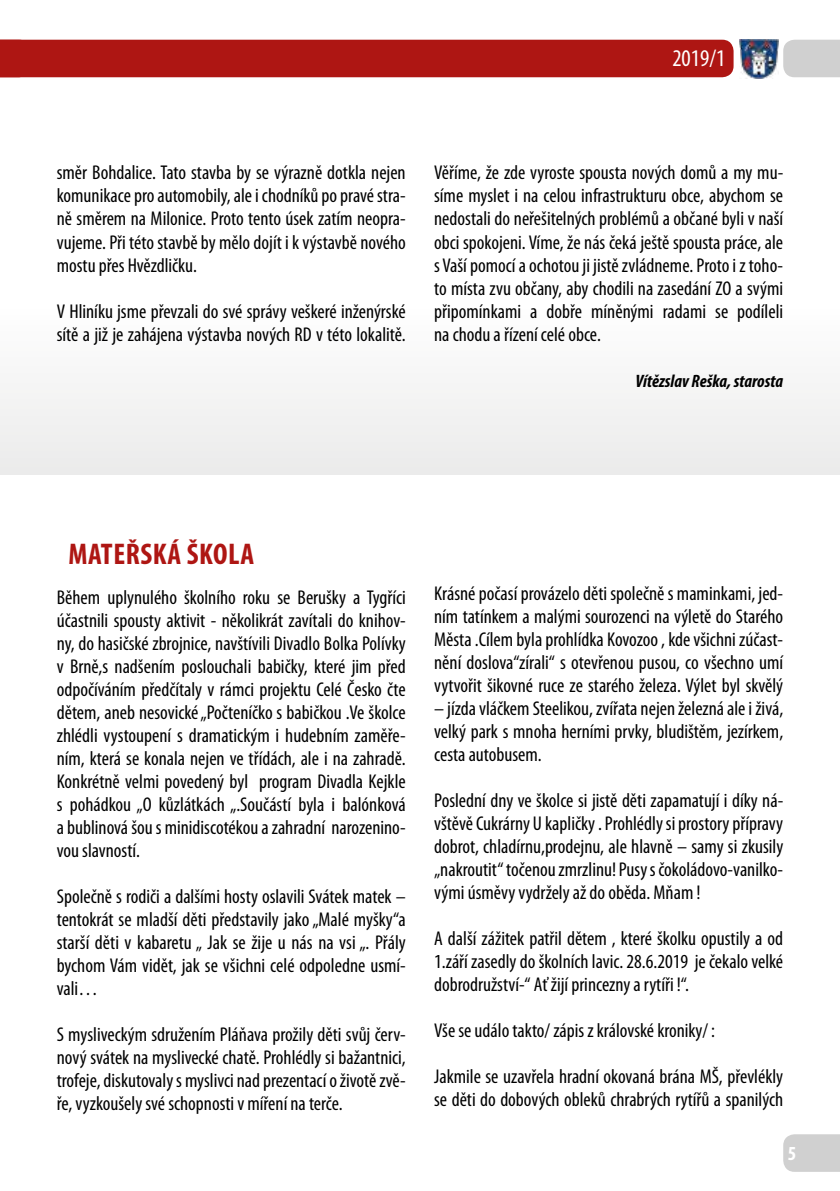
<style>
.page{position:relative;width:840px;height:1191px;background:#fff}
.page>*{position:absolute;margin:0;border:0;box-sizing:border-box;transform-origin:0 0}
.t1{font:700 condensed 30px "Myriad Pro";letter-spacing:.02em;color:#ae1613}
.t2{font:condensed 24px "Myriad Pro";color:#fff}
.t3{font:condensed 20px/23px "Myriad Pro";color:#000;text-align:justify}
.t4{font:700 condensed 20px "Myriad Pro";color:#fff}
.t5{font:italic 700 condensed 18px "Myriad Pro";color:#000}
</style>
<div class="page">
<img style="left:739px;top:40px;width:39px;height:38px">
<div style="left:783px;top:40px;width:56px;height:37px;background:#d0d0d0"></div>
<div style="left:783px;top:1134px;width:56px;height:37px;background:#d0d0d0"></div>
<div style="left:0;top:40px;width:733px;height:37px;background:#ae1613"></div>
<div style="left:0;top:300px;width:839px;height:175px;background:#f5f5f5"></div>
<p class="t2" style="left:672px;top:44px;width:54px">2019/1</p>
<p class="t3" style="left:57px;top:161px;width:350px">směr Bohdalice. Tato stavba by se výrazně dotkla nejen komunikace pro automobily, ale i chodníků po pravé stra&shy;ně směrem na Milonice. Proto tento úsek zatím neopra&shy;vujeme. Při této stavbě by mělo dojít i k výstavbě nového mostu přes Hvězdličku.</p>
<p class="t3" style="left:57px;top:299px;width:350px">V Hliníku jsme převzali do své správy veškeré inženýrské sítě a již je zahájena výstavba nových RD v této lokalitě.</p>
<p class="t3" style="left:434px;top:161px;width:350px">Věříme, že zde vyroste spousta nových domů a my mu&shy;síme myslet i na celou infrastrukturu obce, abychom se nedostali do neřešitelných problémů a občané byli v naší obci spokojeni. Víme, že nás čeká ještě spousta práce, ale s Vaší pomocí a ochotou ji jistě zvládneme. Proto i z toho&shy;to místa zvu občany, aby chodili na zasedání ZO a svými připomínkami a dobře míněnými radami se podíleli na chodu a řízení celé obce.</p>
<p class="t5" style="left:635px;top:369px;width:149px">Vítězslav Reška, starosta</p>
<h1 class="t1" style="left:68px;top:535px;width:187px">MATEŘSKÁ ŠKOLA</h1>
<p class="t3" style="left:57px;top:585px;width:350px">Během uplynulého školního roku se Berušky a Tygříci účastnili spousty aktivit - několikrát zavítali do knihov&shy;ny, do hasičské zbrojnice, navštívili Divadlo Bolka Polívky v Brně,s nadšením poslouchali babičky, které jim před odpočíváním předčítaly v rámci projektu Celé Česko čte dětem, aneb nesovické „Počteníčko s babičkou .Ve školce zhlédli vystoupení s dramatickým i hudebním zaměře&shy;ním, která se konala nejen ve třídách, ale i na zahradě.<br>Konkrétně velmi povedený byl program Divadla Kejkle s pohádkou „O kůzlátkách „.Součástí byla i balónková a bublinová šou s minidiscotékou a zahradní narozenino&shy;vou slavností.</p>
<p class="t3" style="left:57px;top:884px;width:350px">Společně s rodiči a dalšími hosty oslavili Svátek matek – tentokrát se mladší děti představily jako „Malé myšky“a starší děti v kabaretu „ Jak se žije u nás na vsi „. Přály bychom Vám vidět, jak se všichni celé odpoledne usmí&shy;vali…</p>
<p class="t3" style="left:57px;top:1022px;width:350px">S mysliveckým sdružením Pláňava prožily děti svůj červ&shy;nový svátek na myslivecké chatě. Prohlédly si bažantnici, trofeje, diskutovaly s myslivci nad prezentací o životě zvě&shy;ře, vyzkoušely své schopnosti v míření na terče.</p>
<p class="t3" style="left:434px;top:581px;width:350px">Krásné počasí provázelo děti společně s maminkami, jed&shy;ním tatínkem a malými sourozenci na výletě do Starého Města .Cílem byla prohlídka Kovozoo , kde všichni zúčast&shy;nění doslova“zírali“ s otevřenou pusou, co všechno umí vytvořit šikovné ruce ze starého železa. Výlet byl skvělý</p>
<p class="t3" style="left:434px;top:696px;width:350px">– jízda vláčkem Steelikou, zvířata nejen železná ale i živá, velký park s mnoha herními prvky, bludištěm, jezírkem, cesta autobusem.</p>
<p class="t3" style="left:434px;top:788px;width:350px">Poslední dny ve školce si jistě děti zapamatují i díky ná&shy;vštěvě Cukrárny U kapličky . Prohlédly si prostory přípravy dobrot, chladírnu,prodejnu, ale hlavně – samy si zkusily „nakroutit“ točenou zmrzlinu! Pusy s čokoládovo-vanilko&shy;vými úsměvy vydržely až do oběda. Mňam !</p>
<p class="t3" style="left:434px;top:926px;width:350px">A další zážitek patřil dětem , které školku opustily a od 1.září zasedly do školních lavic. 28.6.2019 je čekalo velké dobrodružství-“ Ať žijí princezny a rytíři !“.</p>
<p class="t3" style="left:434px;top:1018px;width:282px">Vše se událo takto/ zápis z královské kroniky/ :</p>
<p class="t3" style="left:434px;top:1064px;width:350px">Jakmile se uzavřela hradní okovaná brána MŠ, převlékly se děti do dobových obleků chrabrých rytířů a spanilých</p>
<p class="t4" style="left:787px;top:1140px;width:10px">5</p>
</div>
